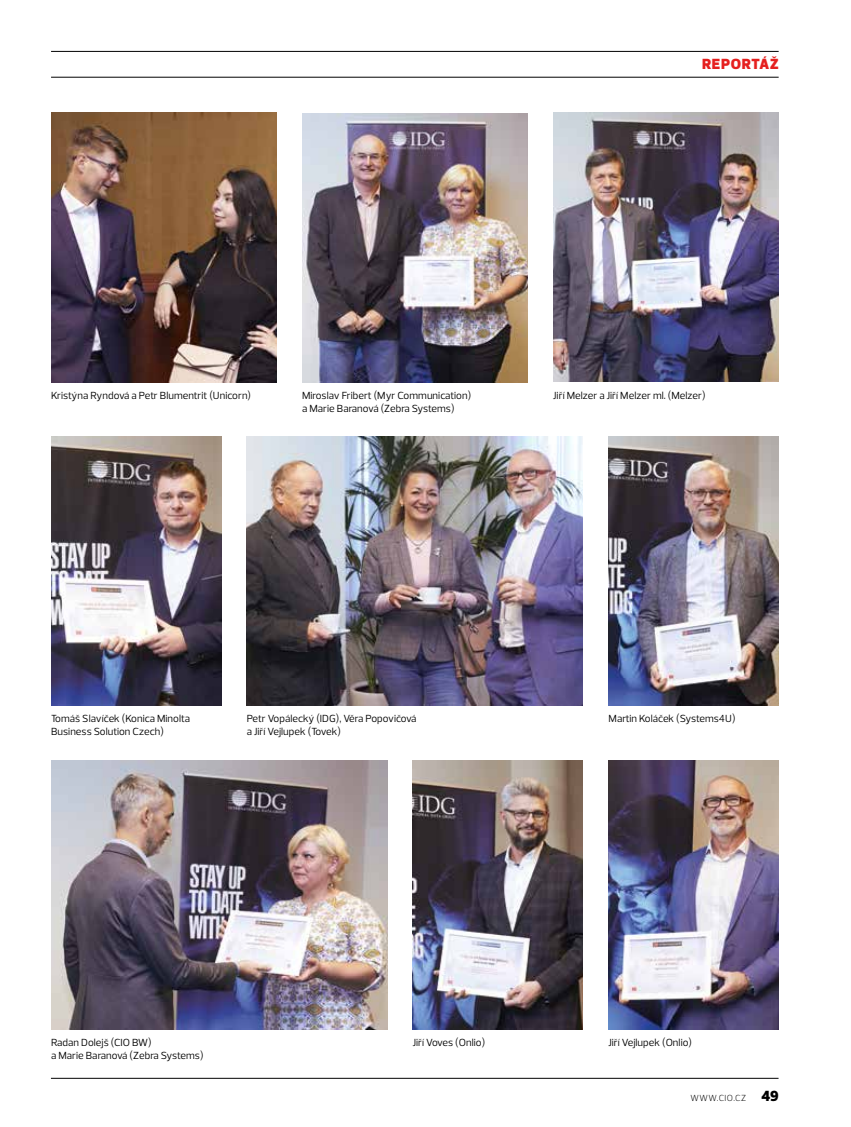
<style>
.page{position:relative;width:851px;height:1127px;background:#fff}
.page>*{position:absolute;margin:0;border:0;box-sizing:border-box;transform-origin:0 0}
.t1{font:900 15px "Prelo";letter-spacing:.045em;color:#e5201f}
.t2{font:10.5px/12.6px "Prelo";letter-spacing:.005em;color:#000}
.t3{font:300 9px "Prelo";letter-spacing:.055em;color:#000}
.s1{font-weight:900;font-size:15px}
</style>
<div class="page">
<hr style="left:51px;top:51px;width:727px;height:1px;background:#000">
<hr style="left:51px;top:77px;width:727px;height:1px;background:#000">
<hr style="left:51px;top:1078px;width:727px;height:1px;background:#000">
<img style="left:51px;top:113px;width:225px;height:269px">
<img style="left:553px;top:113px;width:225px;height:269px">
<img style="left:608px;top:436px;width:170px;height:270px">
<img style="left:51px;top:436px;width:170px;height:270px">
<img style="left:51px;top:760px;width:336px;height:269px">
<img style="left:247px;top:436px;width:335px;height:269px">
<img style="left:608px;top:760px;width:170px;height:269px">
<img style="left:412px;top:760px;width:170px;height:269px">
<img style="left:302px;top:113px;width:225px;height:269px">
<h1 class="t1" style="left:702px;top:55px;width:78px">REPORTÁŽ</h1>
<p class="t2" style="left:51px;top:389px;width:201px">Kristýna Ryndová a Petr Blumentrit (Unicorn)</p>
<p class="t2" style="left:553px;top:389px;width:154px">Jiří Melzer a Jiří Melzer ml. (Melzer)</p>
<p class="t2" style="left:302px;top:389px;width:170px">Miroslav Fribert (Myr Communication) a Marie Baranová (Zebra Systems)</p>
<p class="t2" style="left:51px;top:712px;width:140px">Tomáš Slavíček (Konica Minolta<br>Business Solution Czech)</p>
<p class="t2" style="left:247px;top:712px;width:171px">Petr Vopálecký (IDG), Věra Popovičová a Jiří Vejlupek (Tovek)</p>
<p class="t2" style="left:608px;top:712px;width:128px">Martin Koláček (Systems4U)</p>
<p class="t2" style="left:51px;top:1036px;width:154px">Radan Dolejš (CIO BW)<br>a Marie Baranová (Zebra Systems)</p>
<p class="t2" style="left:412px;top:1036px;width:74px">Jiří Voves (Onlio)</p>
<p class="t2" style="left:608px;top:1036px;width:85px">Jiří Vejlupek (Onlio)</p>
<p class="t3" style="left:690px;top:1092px;width:90px">WWW.CIO.CZ <span class="s1">49</span></p>
</div>
